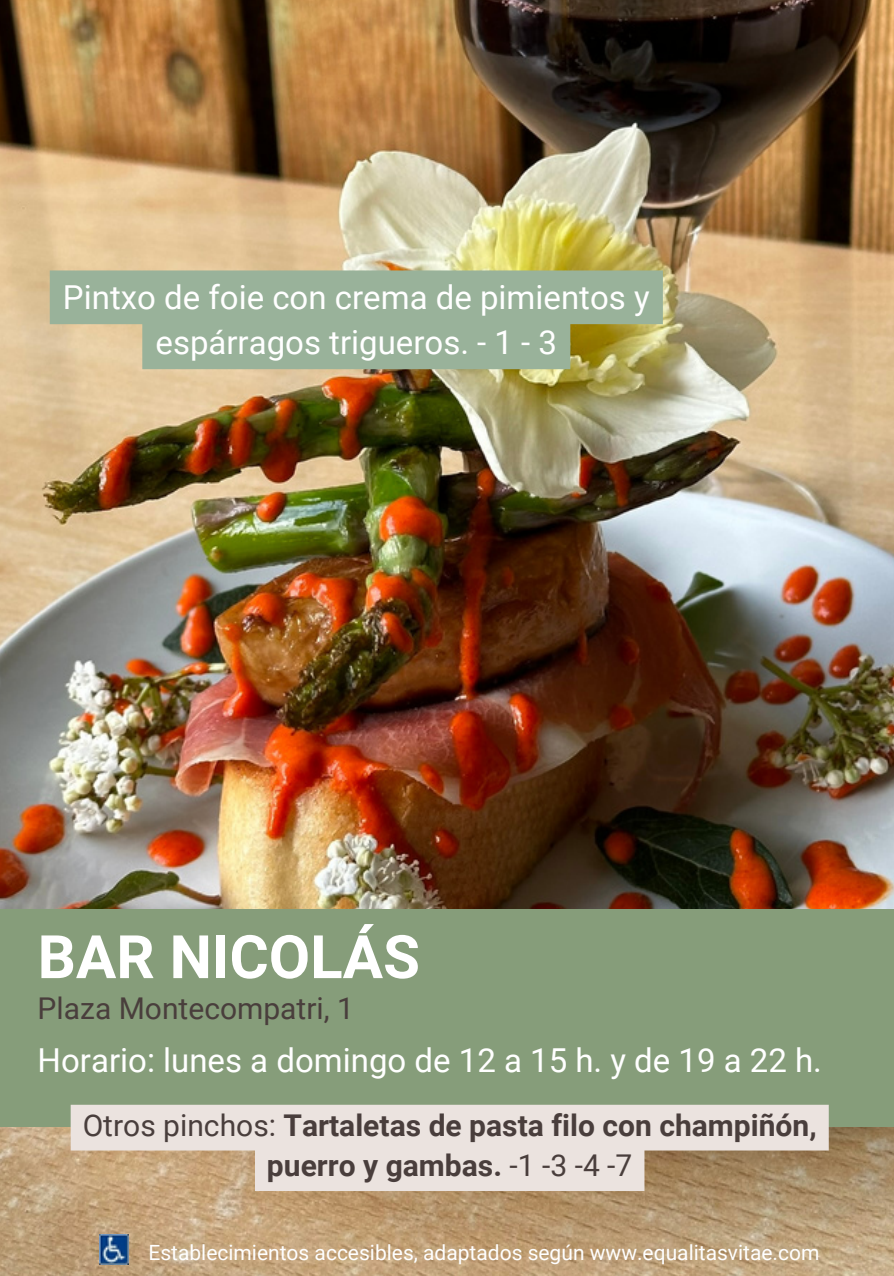
<style>
.page{position:relative;width:894px;height:1276px;background:#fff}
.page>*{position:absolute;margin:0;border:0;box-sizing:border-box;transform-origin:0 0}
.t1{font:700 60px "Roboto";color:#fff}
.t2{font:33px/45px "Roboto";color:#fff;text-align:center}
.t3{font:700 30px/40.5px "Roboto";color:#493e3c;text-align:center}
.t4{font:30px "Roboto";color:#493e3c}
.t5{font:21px "Roboto";color:#fff}
.s1{font-weight:400}
</style>
<div class="page">
<img style="left:0;top:0;width:893px;height:1276px">
<div style="left:0;top:910px;width:893px;height:217px;background:#869d7a"></div>
<svg style="left:50px;top:270px;width:612px;height:99px;background:#9fb294"></svg>
<svg style="left:71px;top:1105px;width:757px;height:86px;background:#ded1c4"></svg>
<img style="left:99px;top:1235px;width:29px;height:29px">
<h2 class="t2" style="left:63px;top:275px;width:588px">Pintxo de foie con crema de pimientos y espárragos trigueros. - 1 - 3</h2>
<h2 class="t1" style="left:38px;top:922px;width:383px">BAR NICOLÁS</h2>
<h1 class="t4" style="left:38px;top:991px;width:318px">Plaza Montecompatri, 1</h1>
<h2 class="t2" style="left:38px;top:1038px;width:785px">Horario: lunes a domingo de 12 a 15 h. y de 19 a 22 h.</h2>
<h2 class="t3" style="left:83px;top:1105px;width:735px"><span class="s1">Otros pinchos:</span> Tartaletas de pasta filo con champiñón, puerro y gambas. <span class="s1">-1 -3 -4 -7</span></h2>
<p class="t5" style="left:148px;top:1240px;width:672px">Establecimientos accesibles, adaptados según www.equalitasvitae.com</p>
</div>
